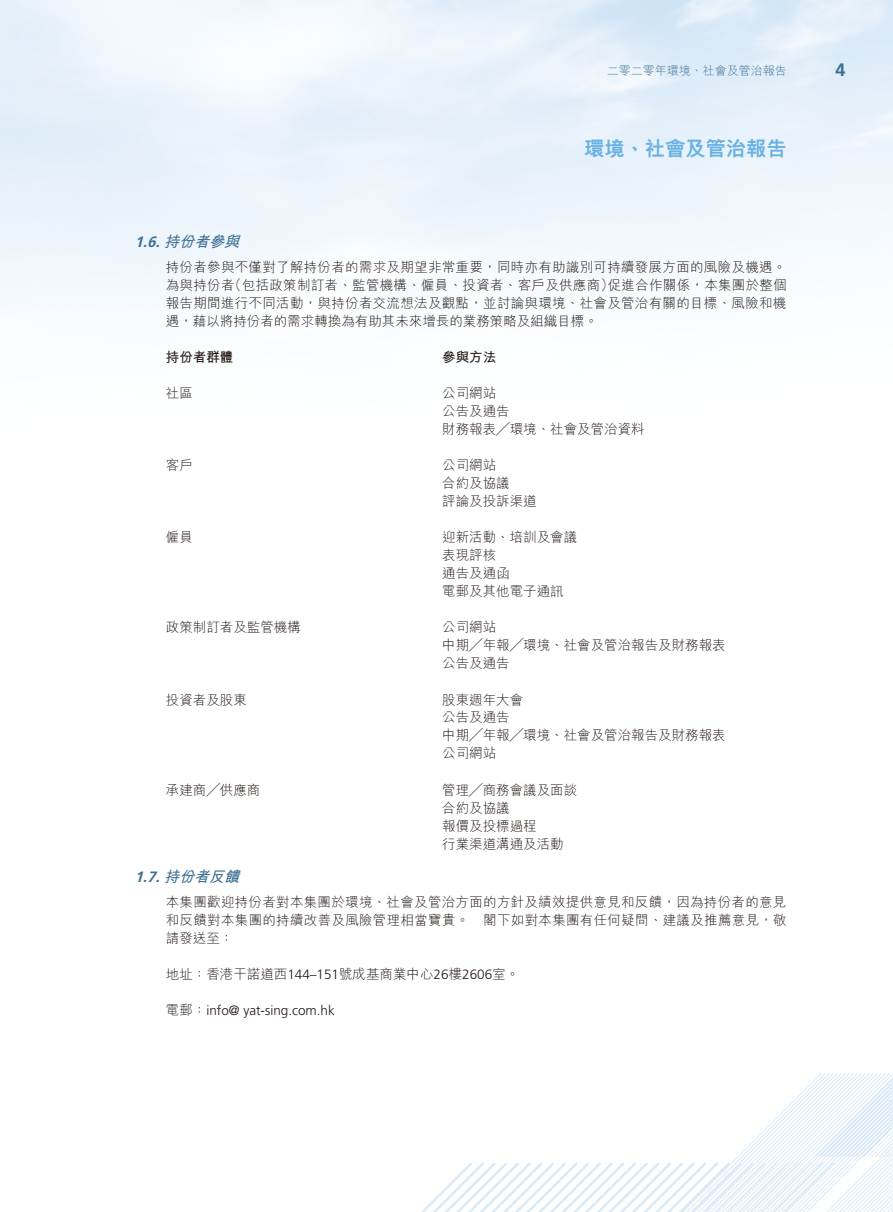
<style>
.page{position:relative;width:893px;height:1212px;background:#fff}
.page>*{position:absolute;margin:0;border:0;box-sizing:border-box;transform-origin:0 0}
.t1{font:800 20.25px "M Hei HK";color:#69b2e3}
.t2{font:700 18px "Frutiger LT Std";color:#3e7191}
.t3{font:italic 700 15px "M Hei HK";color:#3e7191}
.t4{font:300 13.5px/18px "M Hei HK";color:#231916}
.t5{font:300 13.5px/18px "M Hei HK";letter-spacing:.02em;color:#231916;text-align:right}
.t6{font:300 13.5px "Frutiger LT Std";color:#231916}
.t7{font:700 13.5px "M Hei HK";color:#231916}
.t8{font:300 12px "M Hei HK";color:#3e7191}
.s1{font-family:"Frutiger LT Std"}
.s2{font-family:"M Hei HK"}
</style>
<div class="page">
<img style="left:0;top:0;width:893px;height:1212px">
<p class="t8" style="left:607px;top:64px;width:181px">二零二零年環境、社會及管治報告</p>
<h1 class="t1" style="left:584px;top:139px;width:204px">環境、社會及管治報告</h1>
<p class="t3" style="left:135px;top:231px;width:111px"><span class="s1">1.6.</span> 持份者參與</p>
<p class="t5" style="left:166px;top:258px;width:622px">持份者參與不僅對了解持份者的需求及期望非常重要，同時亦有助識別可持續發展方面的風險及機遇。促進合作關係，本集團於整個</p>
<p class="t5" style="left:228px;top:276px;width:387px">（包括政策制訂者、監管機構、僱員、投資者、客戶及供應商）</p>
<p class="t5" style="left:166px;top:276px;width:622px;text-align:left">為與持份者<br>報告期間進行不同活動，與持份者交流想法及觀點，並討論與環境、社會及管治有關的目標、風險和機遇，藉以將持份者的需求轉換為有助其未來增長的業務策略及組織目標。</p>
<p class="t7" style="left:442px;top:348px;width:55px">參與方法</p>
<p class="t7" style="left:166px;top:348px;width:69px">持份者群體</p>
<p class="t4" style="left:166px;top:384px;width:29px">社區</p>
<p class="t4" style="left:166px;top:456px;width:29px">客戶</p>
<p class="t4" style="left:166px;top:528px;width:29px">僱員</p>
<p class="t4" style="left:166px;top:618px;width:137px">政策制訂者及監管機構</p>
<p class="t4" style="left:166px;top:690px;width:83px">投資者及股東</p>
<p class="t4" style="left:166px;top:780px;width:96px">承建商╱供應商</p>
<p class="t4" style="left:442px;top:384px;width:55px">公司網站</p>
<p class="t4" style="left:442px;top:402px;width:204px">公告及通告<br>財務報表╱環境、社會及管治資料</p>
<p class="t4" style="left:442px;top:456px;width:55px">公司網站</p>
<p class="t4" style="left:442px;top:474px;width:96px">合約及協議<br>評論及投訴渠道</p>
<p class="t4" style="left:442px;top:528px;width:136px">迎新活動、培訓及會議</p>
<p class="t4" style="left:442px;top:546px;width:123px">表現評核<br>通告及通函<br>電郵及其他電子通訊</p>
<p class="t4" style="left:442px;top:618px;width:55px">公司網站</p>
<p class="t4" style="left:442px;top:636px;width:285px">中期╱年報╱環境、社會及管治報告及財務報表公告及通告</p>
<p class="t4" style="left:442px;top:690px;width:82px">股東週年大會</p>
<p class="t4" style="left:442px;top:708px;width:285px">公告及通告<br>中期╱年報╱環境、社會及管治報告及財務報表公司網站</p>
<p class="t4" style="left:442px;top:780px;width:136px">管理╱商務會議及面談</p>
<p class="t4" style="left:442px;top:798px;width:123px">合約及協議<br>報價及投標過程<br>行業渠道溝通及活動</p>
<p class="t3" style="left:135px;top:865px;width:111px"><span class="s1">1.7.</span> 持份者反饋</p>
<p class="t4" style="left:166px;top:893px;width:622px;text-align:justify">本集團歡迎持份者對本集團於環境、社會及管治方面的方針及績效提供意見和反饋，因為持份者的意見和反饋對本集團的持續改善及風險管理相當寶貴。　閣下如對本集團有任何疑問、建議及推薦意見，敬請發送至：</p>
<p class="t4" style="left:166px;top:965px;width:355px">地址：香港干諾道西<span class="s1">144–151</span>號成基商業中心<span class="s1">26</span>樓<span class="s1">2606</span>室。</p>
<p class="t6" style="left:166px;top:1002px;width:171px"><span class="s2">電郵：</span>info@ yat-sing.com.hk</p>
<h2 class="t2" style="left:835px;top:59px;width:12px">4</h2>
</div>
